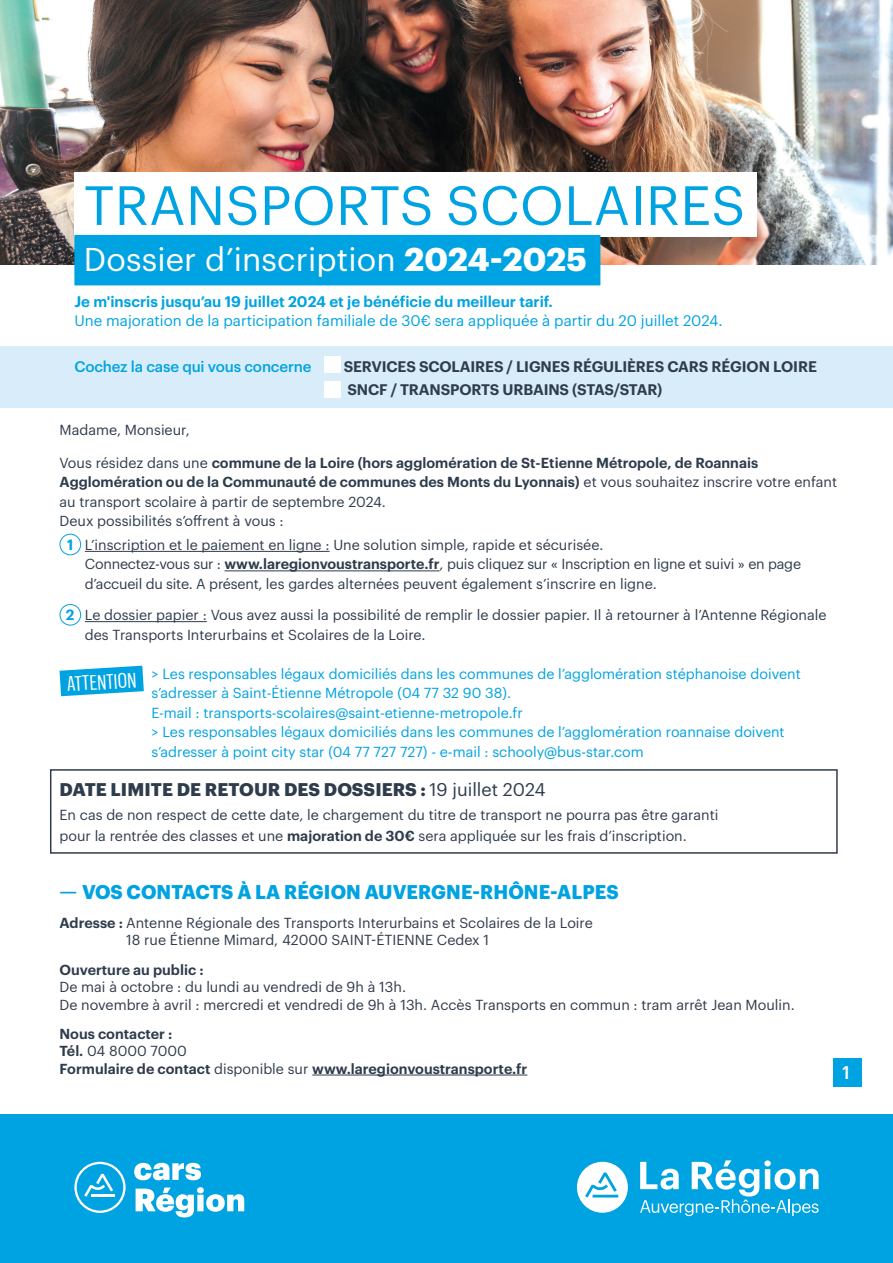
<style>
.page{position:relative;width:893px;height:1263px;background:#fff}
.page>*{position:absolute;margin:0;border:0;box-sizing:border-box;transform-origin:0 0}
.t1{font:54px "Graphik";letter-spacing:.01em;color:#00a3e1}
.t2{font:32.25px "Graphik";letter-spacing:.005em;color:#fff}
.t3{font:20.55px "Graphik X Cond";color:#fff}
.Titre_partie{font:700 19.5px "Graphik";letter-spacing:.005em;color:#00a3e1}
.TEXTEbase{font:700 18px "Graphik";letter-spacing:.005em;color:#2f3c4c}
.Titre_partie-2{font:500 18px "Graphik";color:#fff}
.TEXTEbase-2{font:15px/19.5px "Graphik";color:#00a3e1}
.TEXTEbase-3{font:600 15px/22.5px "Graphik";letter-spacing:-.01em;color:#2f3c4c}
.TEXTEbase-4{font:500 15px "Graphik";letter-spacing:-.01em;color:#00a3e1}
.TEXTEbase-5{font:600 14.55px "Graphik";color:#00a3e1}
.TEXTEbase-6{font:14.25px/19.5px "Graphik";color:#2f3c4c}
.TEXTEbase-7{font:14.25px/19.5px "Graphik";color:#00a3e1}
.TEXTEbase-8{font:600 14.25px/17.1px "Graphik";color:#2f3c4c}
.s1{font-weight:700}
.s2{font-weight:600}
.s3{font-weight:400}
.s4{font-weight:500}
</style>
<div class="page">
<img style="left:0;top:0;width:893px;height:264px">
<hr style="left:85px;top:551px;width:245px;height:1px;background:#2f3c4c">
<hr style="left:224px;top:570px;width:216px;height:1px;background:#2f3c4c">
<hr style="left:85px;top:621px;width:122px;height:1px;background:#2f3c4c">
<hr style="left:312px;top:1075px;width:215px;height:1px;background:#2f3c4c">
<div style="left:60px;top:534px;width:21px;height:21px;border:1px solid #00a3e1;border-radius:50%"></div>
<div style="left:60px;top:604px;width:21px;height:21px;border:1px solid #00a3e1;border-radius:50%"></div>
<svg style="left:60px;top:666px;width:84px;height:30px;background:#28b1e5"></svg>
<div style="left:74px;top:172px;width:683px;height:65px;background:#fff"></div>
<div style="left:74px;top:235px;width:526px;height:50px;background:#00a3e1"></div>
<div style="left:833px;top:1059px;width:29px;height:28px;background:#00a3e1"></div>
<div style="left:0;top:347px;width:893px;height:61px;background:#d8edf9"></div>
<div style="left:324px;top:356px;width:17px;height:16px;background:#fff"></div>
<div style="left:324px;top:381px;width:17px;height:17px;background:#fff"></div>
<div style="left:50px;top:769px;width:788px;height:85px;border:2px solid #2f3c4c"></div>
<div style="left:0;top:1115px;width:893px;height:148px;background:#00a3e1"></div>
<svg style="left:640px;top:1160px;width:179px;height:56px"></svg>
<svg style="left:577px;top:1162px;width:51px;height:51px"></svg>
<svg style="left:74px;top:1162px;width:52px;height:51px"></svg>
<svg style="left:134px;top:1163px;width:67px;height:17px"></svg>
<svg style="left:136px;top:1187px;width:108px;height:30px"></svg>
<p class="t1" style="left:84px;top:165px;width:663px">TRANSPORTS SCOLAIRES</p>
<p class="t2" style="left:84px;top:236px;width:504px">Dossier d’inscription <span class="s1">2024-2025</span></p>
<p class="TEXTEbase-2" style="left:74px;top:290px;width:650px"><span class="s2">Je m'inscris jusqu’au 19 juillet 2024 et je bénéficie du meilleur tarif.<br></span>Une majoration de la participation familiale de 30€ sera appliquée à partir du 20 juillet 2024.</p>
<p class="TEXTEbase-4" style="left:74px;top:356px;width:239px">Cochez la case qui vous concerne</p>
<p class="TEXTEbase-3" style="left:344px;top:354px;width:475px">SERVICES SCOLAIRES / LIGNES RÉGULIÈRES CARS RÉGION LOIRE<br>SNCF / TRANSPORTS URBAINS (STAS/STAR)</p>
<p class="TEXTEbase-6" style="left:60px;top:419px;width:132px">Madame, Monsieur,</p>
<p class="TEXTEbase-6" style="left:60px;top:452px;width:779px">Vous résidez dans une <span class="s2">commune de la Loire (hors agglomération de St-Etienne Métropole, de Roannais Agglomération ou de la Communauté de communes des Monts du Lyonnais)</span> et vous souhaitez inscrire votre enfant au transport scolaire à partir de septembre 2024.<br>Deux possibilités s’offrent à vous :</p>
<p class="TEXTEbase-5" style="left:67px;top:533px;width:8px">1</p>
<p class="TEXTEbase-6" style="left:85px;top:534px;width:718px">L’inscription et le paiement en ligne : Une solution simple, rapide et sécurisée.<br>Connectez-vous sur : <span class="s2">www.laregionvoustransporte.fr</span>, puis cliquez sur « Inscription en ligne et suivi » en page d’accueil du site. A présent, les gardes alternées peuvent également s’inscrire en ligne.</p>
<p class="TEXTEbase-5" style="left:66px;top:603px;width:10px">2</p>
<p class="TEXTEbase-6" style="left:85px;top:604px;width:743px">Le dossier papier : Vous avez aussi la possibilité de remplir le dossier papier. Il à retourner à l’Antenne Régionale des Transports Interurbains et Scolaires de la Loire.</p>
<p class="t3" style="left:66px;top:670px;width:71px;rotate:-4deg">ATTENTION</p>
<p class="TEXTEbase-7" style="left:151px;top:663px;width:651px">&gt; Les responsables légaux domiciliés dans les communes de l’agglomération stéphanoise doivent s’adresser à Saint-Étienne Métropole (04 77 32 90 38).<br>E-mail : transports-scolaires@saint-etienne-metropole.fr<br>&gt; Les responsables légaux domiciliés dans les communes de l’agglomération roannaise doivent s’adresser à point city star (04 77 727 727) - e-mail : schooly@bus-star.com</p>
<p class="TEXTEbase" style="left:60px;top:775px;width:487px">DATE LIMITE DE RETOUR DES DOSSIERS : <span class="s3">19 juillet 2024</span></p>
<p class="TEXTEbase-6" style="left:60px;top:803px;width:660px;line-height:21px">En cas de non respect de cette date, le chargement du titre de transport ne pourra pas être garanti pour la rentrée des classes et une <span class="s2">majoration de 30€</span> sera appliquée sur les frais d’inscription.</p>
<p class="Titre_partie" style="left:60px;top:876px;width:561px"><span class="s4">—</span> VOS CONTACTS À LA RÉGION AUVERGNE-RHÔNE-ALPES</p>
<p class="TEXTEbase-6" style="left:126px;top:913px;width:468px;line-height:17.1px;text-indent:-67px"><span class="s2">Adresse :</span> Antenne Régionale des Transports Interurbains et Scolaires de la Loire<br>18 rue Étienne Mimard, 42000 SAINT-ÉTIENNE Cedex 1</p>
<p class="TEXTEbase-6" style="left:60px;top:960px;width:737px;line-height:17.1px"><span class="s2">Ouverture au public :<br></span>De mai à octobre : du lundi au vendredi de 9h à 13h.<br>De novembre à avril : mercredi et vendredi de 9h à 13h. Accès Transports en commun : tram arrêt Jean Moulin.</p>
<p class="TEXTEbase-8" style="left:60px;top:1024px;width:469px">Nous contacter :<br>Tél. <span class="s3">04 8000 7000<br></span>Formulaire de contact <span class="s3">disponible sur</span> www.laregionvoustransporte.fr</p>
<p class="Titre_partie-2" style="left:842px;top:1059px;width:9px">1</p>
</div>
